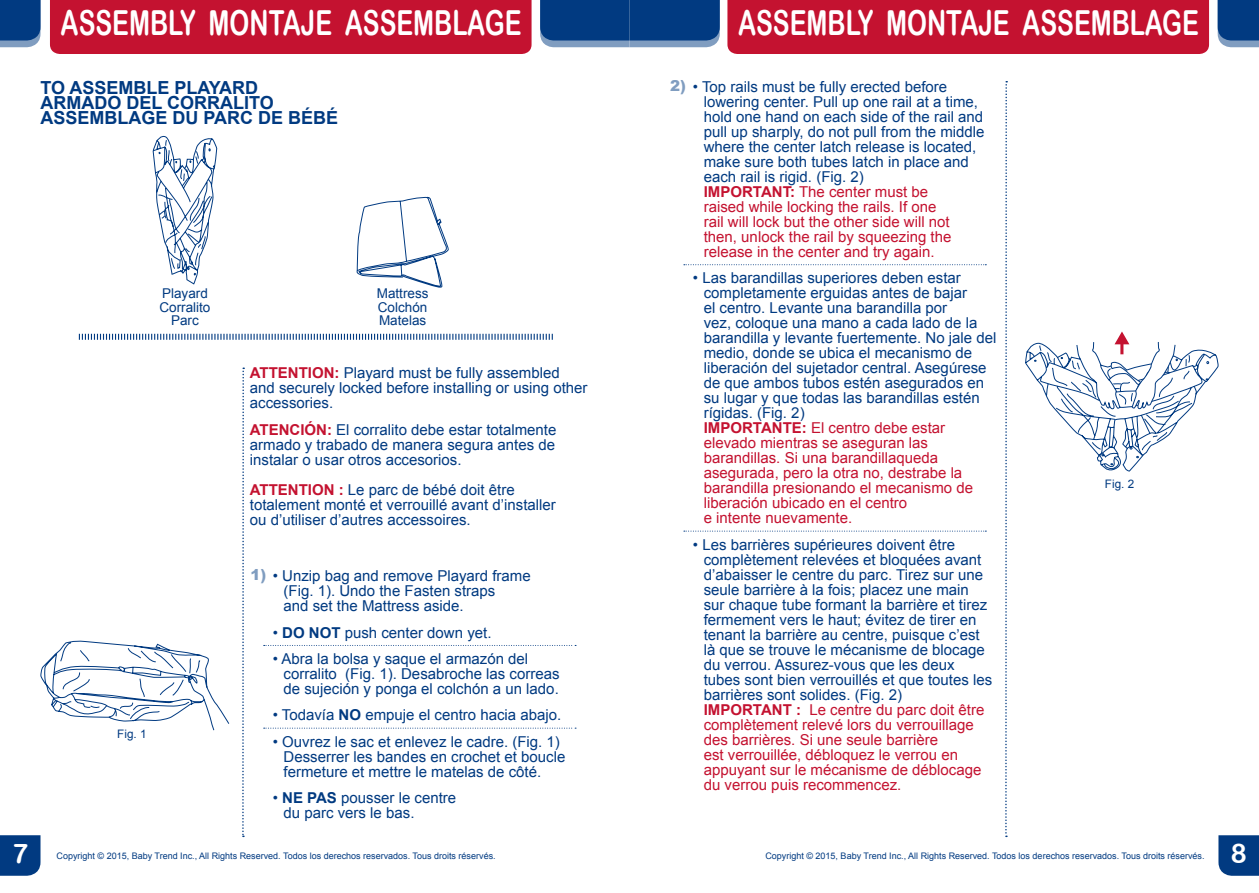
<style>
.page{position:relative;width:1259px;height:893px;background:#fff}
.page>*{position:absolute;margin:0;border:0;box-sizing:border-box;transform-origin:0 0}
.t1{font:34.5px "Arial Rounded MT Bold";color:#fff;scale:.73 1}
.t2{font:27px "Arial Rounded MT Bold";color:#fff}
.t3{font:700 18px/15px "Arial";color:#013a81}
.t4{font:15px/15px "Arial";color:#013a81}
.t5{font:900 15px "Arial";color:#809dc0}
.t6{font:13.5px/13.5px "Arial";color:#013a81;text-align:center}
.t7{font:11.7px "Arial";color:#013a81}
.t8{font:9px "Arial";color:#013a81}
.s1{font-weight:700;color:#c41230}
.s2{font-weight:900;color:#809dc0}
.s3{font-weight:700}
.s4{color:#c41230}
</style>
<div class="page">
<div style="left:50px;top:0;width:481px;height:54px;background:#c41230"></div>
<svg style="left:0;top:0;width:40px;height:47px;background:#164a8b"></svg>
<div style="left:0;top:835px;width:40px;height:41px;background:#013a81"></div>
<div style="left:727px;top:0;width:482px;height:54px;background:#c41230"></div>
<svg style="left:540px;top:0;width:180px;height:47px;background:#15498a"></svg>
<svg style="left:1217px;top:0;width:42px;height:47px;background:#1a4d8d"></svg>
<svg style="left:1218px;top:835px;width:41px;height:41px;background:#0c4386"></svg>
<svg style="left:1005px;top:81px;width:2px;height:756px"></svg>
<svg style="left:264px;top:645px;width:312px;height:1px"></svg>
<svg style="left:264px;top:728px;width:312px;height:1px"></svg>
<svg style="left:242px;top:368px;width:2px;height:469px"></svg>
<svg style="left:684px;top:264px;width:302px;height:1px"></svg>
<svg style="left:684px;top:531px;width:302px;height:1px"></svg>
<div style="left:61px;top:10px;width:461px;height:37px;background:#c41230"></div>
<svg style="left:152px;top:135px;width:65px;height:150px"></svg>
<svg style="left:356px;top:197px;width:92px;height:91px"></svg>
<svg style="left:79px;top:334px;width:474px;height:6px"></svg>
<svg style="left:40px;top:640px;width:190px;height:91px"></svg>
<svg style="left:1025px;top:331px;width:193px;height:140px"></svg>
<h1 class="t1" style="left:61px;top:2px;width:633px">ASSEMBLY MONTAJE ASSEMBLAGE</h1>
<h1 class="t1" style="left:738px;top:2px;width:633px">ASSEMBLY MONTAJE ASSEMBLAGE</h1>
<p class="t3" style="left:40px;top:81px;width:219px">TO ASSEMBLE PLAYARD</p>
<p class="t5" style="left:670px;top:78px;width:17px">2)</p>
<p class="t3" style="left:40px;top:96px;width:299px">ARMADO DEL CORRALITO<br>ASSEMBLAGE DU PARC DE BÉBÉ</p>
<p class="t6" style="left:159px;top:287px;width:53px">Playard<br>Corralito<br>Parc</p>
<p class="t6" style="left:377px;top:287px;width:53px;text-align:justify">Mattress Colchón Matelas</p>
<p class="t7" style="left:117px;top:726px;width:31px">Fig. 1</p>
<p class="t4" style="left:250px;top:366px;width:339px"><span class="s1">ATTENTION:</span> Playard must be fully assembled and securely locked before installing or using other accessories.</p>
<p class="t4" style="left:250px;top:422px;width:308px;text-align:justify"><span class="s1">ATENCIÓN:</span> El corralito debe estar totalmente armado y trabado de manera segura antes de instalar o usar otros accesorios.</p>
<p class="t4" style="left:250px;top:482px;width:307px"><span class="s1">ATTENTION :</span> Le parc de bébé doit être totalement monté et verrouillé avant d’installer ou d’utiliser d’autres accessoires.</p>
<p class="t4" style="left:284px;top:569px;width:249px;text-indent:-33px"><span class="s2">1)</span> • Unzip bag and remove Playard frame (Fig. 1). Undo the Fasten straps<br>and set the Mattress aside.</p>
<p class="t4" style="left:273px;top:625px;width:220px">• <span class="s3">DO NOT</span> push center down yet.</p>
<p class="t4" style="left:284px;top:651px;width:277px;text-indent:-11px">• Abra la bolsa y saque el armazón del corralito (Fig. 1). Desabroche las correas de sujeción y ponga el colchón a un lado.</p>
<p class="t4" style="left:273px;top:708px;width:290px">• Todavía <span class="s3">NO</span> empuje el centro hacia abajo.</p>
<p class="t4" style="left:284px;top:734px;width:283px;text-indent:-11px">• Ouvrez le sac et enlevez le cadre. (Fig. 1)<br>Desserrer les bandes en crochet et boucle fermeture et mettre le matelas de côté.</p>
<p class="t4" style="left:284px;top:790px;width:174px;text-indent:-11px">• <span class="s3">NE PAS</span> pousser le centre du parc vers le bas.</p>
<p class="t4" style="left:704px;top:79px;width:282px;text-indent:-11px">• Top rails must be fully erected before lowering center. Pull up one rail at a time, hold one hand on each side of the rail and pull up sharply, do not pull from the middle where the center latch release is located, make sure both tubes latch in place and each rail is rigid. (Fig. 2)<br><span class="s1">IMPORTANT:</span> <span class="s4">The center must be<br>raised while locking the rails. If one<br>rail will lock but the other side will not then, unlock the rail by squeezing the release in the center and try again.</span></p>
<p class="t4" style="left:704px;top:271px;width:294px;text-indent:-11px">• Las barandillas superiores deben estar completamente erguidas antes de bajar<br>el centro. Levante una barandilla por<br>vez, coloque una mano a cada lado de la barandilla y levante fuertemente. No jale del medio, donde se ubica el mecanismo de liberación del sujetador central. Asegúrese de que ambos tubos estén asegurados en su lugar y que todas las barandillas estén rígidas. (Fig. 2)<br><span class="s1">IMPORTANTE:</span> <span class="s4">El centro debe estar elevado mientras se aseguran las barandillas. Si una barandillaqueda asegurada, pero la otra no, destrabe la barandilla presionando el mecanismo de liberación ubicado en el centro<br>e intente nuevamente.</span></p>
<p class="t4" style="left:704px;top:537px;width:290px;text-indent:-11px">• Les barrières supérieures doivent être complètement relevées et bloquées avant d’abaisser le centre du parc. Tirez sur une seule barrière à la fois; placez une main sur chaque tube formant la barrière et tirez fermement vers le haut; évitez de tirer en tenant la barrière au centre, puisque c’est là que se trouve le mécanisme de blocage du verrou. Assurez-vous que les deux tubes sont bien verrouillés et que toutes les barrières sont solides. (Fig. 2)<br><span class="s1">IMPORTANT :</span> <span class="s4">Le centre du parc doit être complètement relevé lors du verrouillage des barrières. Si une seule barrière<br>est verrouillée, débloquez le verrou en appuyant sur le mécanisme de déblocage du verrou puis recommencez.</span></p>
<p class="t7" style="left:1105px;top:476px;width:31px">Fig. 2</p>
<h2 class="t2" style="left:12px;top:838px;width:18px">7</h2>
<h2 class="t2" style="left:1230px;top:838px;width:18px">8</h2>
<p class="t8" style="left:57px;top:850px;width:441px">Copyright © 2015, Baby Trend Inc., All Rights Reserved. Todos los derechos reservados. Tous droits réservés.</p>
<p class="t8" style="left:765px;top:850px;width:441px">Copyright © 2015, Baby Trend Inc., All Rights Reserved. Todos los derechos reservados. Tous droits réservés.</p>
</div>
